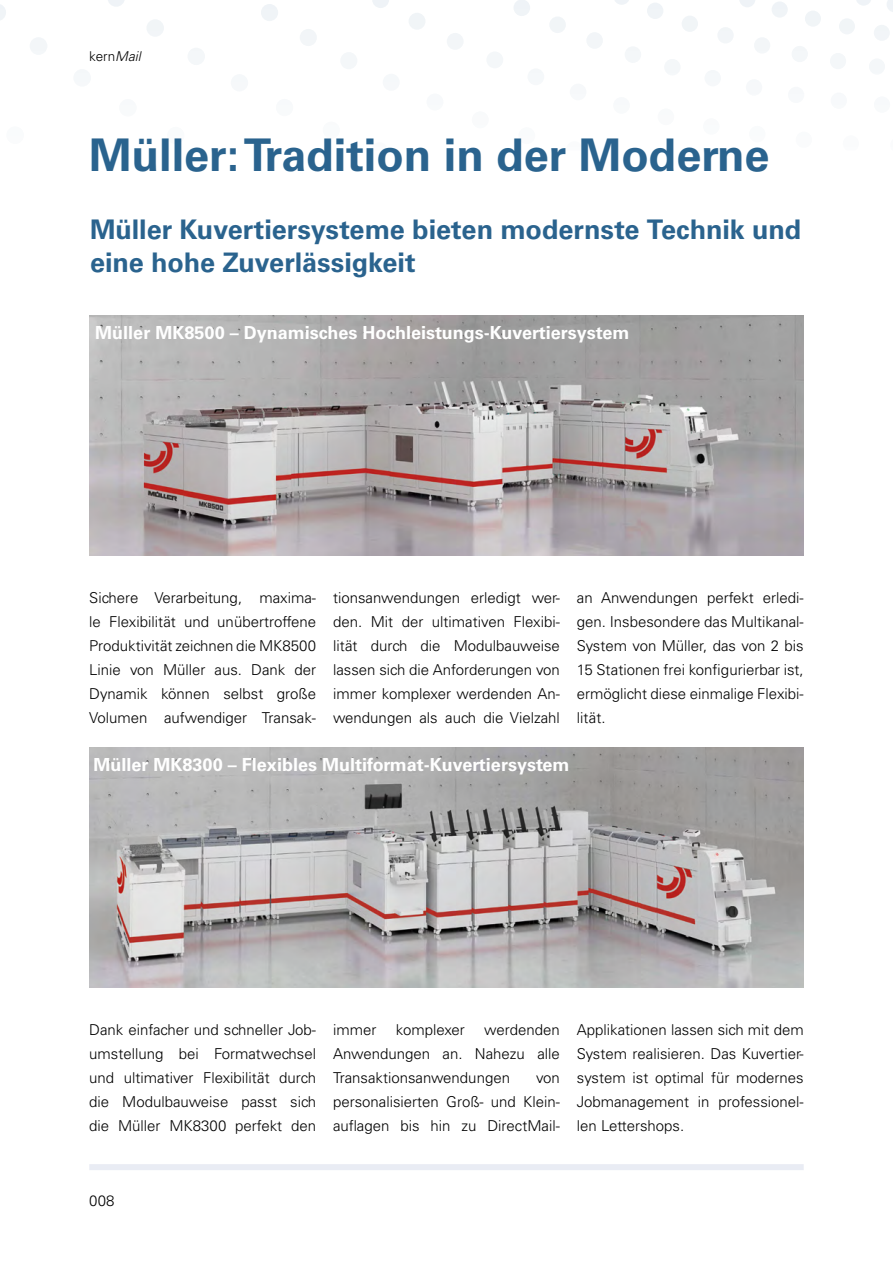
<style>
.page{position:relative;width:893px;height:1263px;background:#fff}
.page>*{position:absolute;margin:0;border:0;box-sizing:border-box;transform-origin:0 0}
.t1{font:700 45px "Univers LT Std";color:#2a638e}
.t2{font:700 27px/33px "Univers LT Std";letter-spacing:-.005em;color:#2a638e}
.t3{font:700 18px "Univers LT Std";color:#fff}
.t4{font:300 15px/24px "Univers LT Std";color:#000;text-align:justify}
.t5{font:300 13.5px "Univers LT Std";color:#000}
.s1{font-style:italic}
</style>
<div class="page">
<svg style="left:887px;top:0;width:6px;height:12px"></svg>
<svg style="left:856px;top:0;width:15px;height:6px"></svg>
<div style="left:874px;top:25px;width:16px;height:16px;background:#f2f5f8;border-radius:50%"></div>
<div style="left:839px;top:18px;width:16px;height:16px;background:#f1f5f7;border-radius:50%"></div>
<div style="left:805px;top:11px;width:16px;height:16px;background:#f0f4f7;border-radius:50%"></div>
<div style="left:772px;top:1px;width:16px;height:17px;background:#f0f4f7;border-radius:50%"></div>
<div style="left:869px;top:58px;width:16px;height:17px;background:#f4f7f9;border-radius:50%"></div>
<svg style="left:739px;top:0;width:16px;height:7px"></svg>
<div style="left:830px;top:53px;width:16px;height:16px;background:#f4f7f9;border-radius:50%"></div>
<div style="left:792px;top:46px;width:16px;height:16px;background:#f4f7f9;border-radius:50%"></div>
<div style="left:874px;top:96px;width:16px;height:17px;background:#f7f9fb;border-radius:50%"></div>
<div style="left:754px;top:37px;width:16px;height:17px;background:#f3f6f8;border-radius:50%"></div>
<div style="left:831px;top:92px;width:16px;height:17px;background:#f7f9fb;border-radius:50%"></div>
<div style="left:717px;top:27px;width:17px;height:16px;background:#f2f5f8;border-radius:50%"></div>
<div style="left:682px;top:16px;width:16px;height:16px;background:#f1f5f7;border-radius:50%"></div>
<div style="left:788px;top:87px;width:16px;height:16px;background:#f7f9fb;border-radius:50%"></div>
<div style="left:647px;top:3px;width:16px;height:16px;background:#f0f4f7;border-radius:50%"></div>
<div style="left:746px;top:79px;width:16px;height:17px;background:#f6f8fa;border-radius:50%"></div>
<svg style="left:615px;top:0;width:14px;height:5px"></svg>
<div style="left:704px;top:70px;width:17px;height:16px;background:#f5f8fa;border-radius:50%"></div>
<div style="left:796px;top:132px;width:16px;height:16px;background:#fafbfc;border-radius:50%"></div>
<div style="left:664px;top:59px;width:17px;height:16px;background:#f4f7f9;border-radius:50%"></div>
<div style="left:749px;top:126px;width:17px;height:16px;background:#f9fbfc;border-radius:50%"></div>
<div style="left:625px;top:46px;width:16px;height:17px;background:#f4f7f9;border-radius:50%"></div>
<div style="left:703px;top:118px;width:17px;height:17px;background:#f9fbfc;border-radius:50%"></div>
<div style="left:586px;top:32px;width:17px;height:17px;background:#f3f6f8;border-radius:50%"></div>
<div style="left:658px;top:108px;width:16px;height:17px;background:#f9fafb;border-radius:50%"></div>
<div style="left:549px;top:16px;width:17px;height:17px;background:#f1f5f7;border-radius:50%"></div>
<div style="left:513px;top:0;width:17px;height:16px;background:#eff3f7;border-radius:50%"></div>
<div style="left:613px;top:97px;width:17px;height:17px;background:#f8fafb;border-radius:50%"></div>
<div style="left:570px;top:84px;width:16px;height:16px;background:#f6f8fa;border-radius:50%"></div>
<div style="left:527px;top:68px;width:17px;height:17px;background:#f5f8fa;border-radius:50%"></div>
<div style="left:486px;top:51px;width:17px;height:17px;background:#f4f7f9;border-radius:50%"></div>
<div style="left:447px;top:33px;width:17px;height:17px;background:#f3f6f8;border-radius:50%"></div>
<div style="left:518px;top:127px;width:17px;height:17px;background:#fafbfc;border-radius:50%"></div>
<div style="left:409px;top:13px;width:16px;height:17px;background:#f1f5f7;border-radius:50%"></div>
<div style="left:472px;top:111px;width:17px;height:17px;background:#f9fafb;border-radius:50%"></div>
<svg style="left:372px;top:0;width:17px;height:8px"></svg>
<div style="left:426px;top:93px;width:17px;height:18px;background:#f7f9fb;border-radius:50%"></div>
<div style="left:383px;top:74px;width:17px;height:17px;background:#f6f8fa;border-radius:50%"></div>
<div style="left:340px;top:52px;width:17px;height:17px;background:#f4f7f9;border-radius:50%"></div>
<div style="left:300px;top:29px;width:17px;height:17px;background:#f2f5f8;border-radius:50%"></div>
<div style="left:261px;top:4px;width:17px;height:17px;background:#f0f4f7;border-radius:50%"></div>
<div style="left:323px;top:122px;width:17px;height:17px;background:#f9fbfc;border-radius:50%"></div>
<div style="left:276px;top:99px;width:17px;height:17px;background:#f8fafb;border-radius:50%"></div>
<div style="left:231px;top:74px;width:17px;height:18px;background:#f6f8fa;border-radius:50%"></div>
<div style="left:188px;top:48px;width:17px;height:17px;background:#f4f7f9;border-radius:50%"></div>
<div style="left:146px;top:19px;width:18px;height:18px;background:#f1f5f7;border-radius:50%"></div>
<div style="left:167px;top:127px;width:18px;height:17px;background:#f9fbfc;border-radius:50%"></div>
<svg style="left:108px;top:0;width:16px;height:7px"></svg>
<div style="left:119px;top:99px;width:18px;height:18px;background:#f8fafb;border-radius:50%"></div>
<div style="left:73px;top:69px;width:18px;height:18px;background:#f5f8fa;border-radius:50%"></div>
<div style="left:30px;top:37px;width:17px;height:18px;background:#f3f6f8;border-radius:50%"></div>
<svg style="left:0;top:4px;width:6px;height:16px"></svg>
<div style="left:6px;top:126px;width:18px;height:18px;background:#f9fbfc;border-radius:50%"></div>
<div style="left:89px;top:1164px;width:715px;height:6px;background:#e9ecf4"></div>
<img style="left:89px;top:315px;width:715px;height:240px">
<img style="left:89px;top:747px;width:715px;height:240px">
<p class="t5" style="left:89px;top:48px;width:56px">kern<span class="s1">Mail</span></p>
<h1 class="t1" style="left:89px;top:129px;width:682px">Müller: Tradition in der Moderne</h1>
<h2 class="t2" style="left:90px;top:213px;width:713px">Müller Kuvertiersysteme bieten modernste Technik und eine hohe Zuverlässigkeit</h2>
<p class="t3" style="left:95px;top:322px;width:536px">Müller MK8500 – Dynamisches Hochleistungs-Kuvertiersystem</p>
<p class="t4" style="left:89px;top:586px;width:228px">Sichere Verarbeitung, maxima&shy;le Flexibilität und unübertroffene Produktivität zeichnen die MK8500<br>Linie von Müller aus. Dank der Dynamik können selbst große Volumen aufwendiger Transak-</p>
<p class="t4" style="left:333px;top:586px;width:228px">tionsanwendungen erledigt wer&shy;den. Mit der ultimativen Flexibi&shy;lität durch die Modulbauweise lassen sich die Anforderungen von immer komplexer werdenden An&shy;wendungen als auch die Vielzahl</p>
<p class="t4" style="left:577px;top:586px;width:228px">an Anwendungen perfekt erledi&shy;gen. Insbesondere das Multikanal-System von Müller, das von 2 bis 15 Stationen frei konfigurierbar ist, ermöglicht diese einmalige Flexibi&shy;lität.</p>
<p class="t3" style="left:94px;top:754px;width:478px">Müller MK8300 – Flexibles Multiformat-Kuvertiersystem</p>
<p class="t4" style="left:89px;top:1018px;width:228px">Dank einfacher und schneller Job&shy;umstellung bei Formatwechsel und ultimativer Flexibilität durch die Modulbauweise passt sich die Müller MK8300 perfekt den</p>
<p class="t4" style="left:333px;top:1018px;width:228px;text-indent:151px">werdenden Anwendungen an. Nahezu alle Transaktionsanwendungen</p>
<p class="t4" style="left:333px;top:1018px;width:45px">immer</p>
<p class="t4" style="left:396px;top:1018px;width:71px">komplexer</p>
<p class="t4" style="left:333px;top:1066px;width:228px;text-indent:203px">von personalisierten Groß- und Klein&shy;auflagen bis hin zu DirectMail-</p>
<p class="t4" style="left:577px;top:1018px;width:228px">Applikationen lassen sich mit dem System realisieren. Das Kuvertier&shy;system ist optimal für modernes Jobmanagement in professionel&shy;len Lettershops.</p>
<p class="t4" style="left:89px;top:1189px;width:27px">008</p>
</div>
